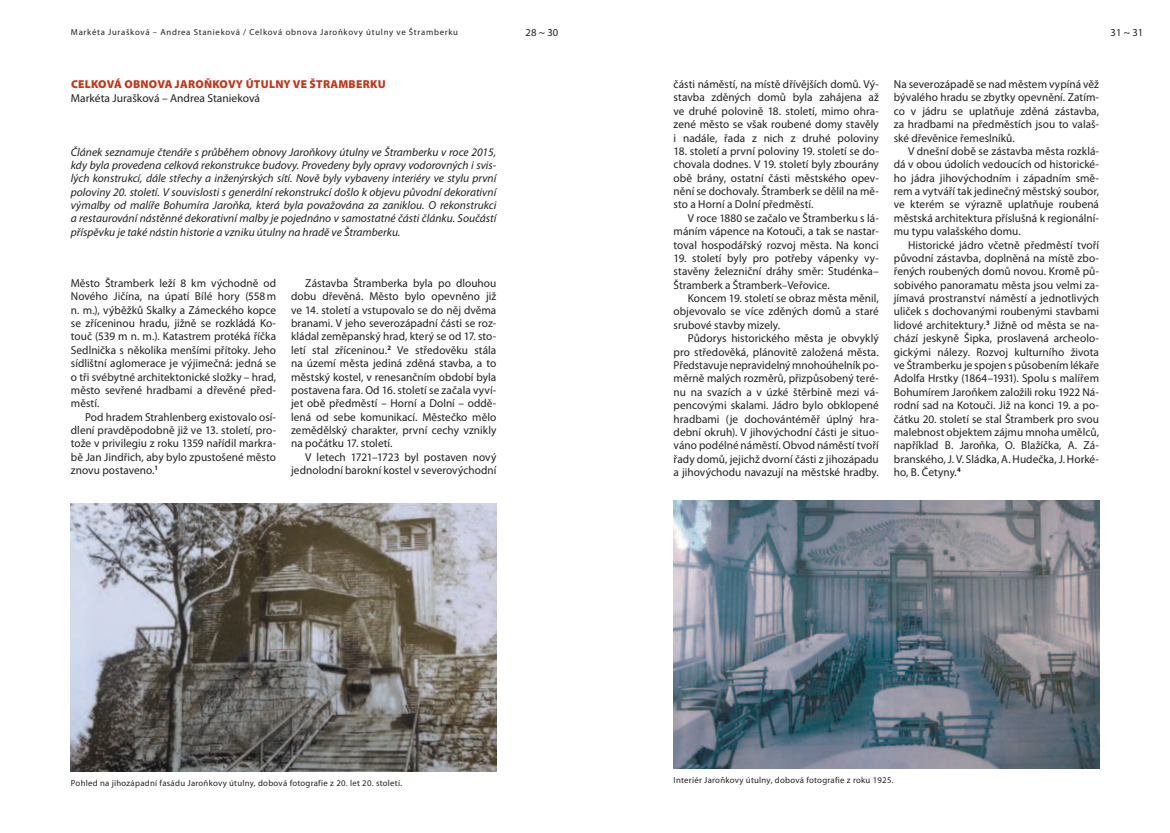
<style>
.page{position:relative;width:1170px;height:833px;background:#fff}
.page>*{position:absolute;margin:0;border:0;box-sizing:border-box;transform-origin:0 0}
.t1{font:11.5px/13.4px "Myriad Pro";color:#231f20;text-align:justify}
.t2{font:italic 11.5px/13.4px "Myriad Pro";color:#231f20;text-align:justify}
.t3{font:900 11.5px "Myriad Pro";letter-spacing:.02em;color:#c5361b}
.t4{font:10.62px "Myriad Pro";color:#231f20}
.t5{font:8.75px "Myriad Pro";letter-spacing:.03em;color:#231f20}
.t6{font:8.75px "Myriad Pro";letter-spacing:.08em;color:#231f20}
</style>
<div class="page">
<img style="left:71px;top:504px;width:425px;height:267px">
<img style="left:673px;top:501px;width:425px;height:267px">
<p class="t6" style="left:71px;top:27px;width:388px">Markéta Jurašková – Andrea Stanieková / Celková obnova Jaroňkovy útulny ve Štramberku</p>
<p class="t4" style="left:525px;top:26px;width:34px">28 ~ 30</p>
<p class="t4" style="left:1110px;top:26px;width:34px">31 ~ 31</p>
<p class="t3" style="left:71px;top:77px;width:316px">CELKOVÁ OBNOVA JAROŇKOVY ÚTULNY VE ŠTRAMBERKU</p>
<p class="t1" style="left:71px;top:91px;width:191px">Markéta Jurašková – Andrea Stanieková</p>
<p class="t2" style="left:71px;top:145px;width:427px">Článek seznamuje čtenáře s průběhem obnovy Jaroňkovy útulny ve Štramberku v roce 2015, kdy byla provedena celková rekonstrukce budovy. Provedeny byly opravy vodorovných i svis&shy;lých konstrukcí, dále střechy a inženýrských sítí. Nově byly vybaveny interiéry ve stylu první poloviny 20. století. V souvislosti s generální rekonstrukcí došlo k objevu původní dekorativní výmalby od malíře Bohumíra Jaroňka, která byla považována za zaniklou. O rekonstrukci a restaurování nástěnné dekorativní malby je pojednáno v samostatné části článku. Součástí příspěvku je také nástin historie a vzniku útulny na hradě ve Štramberku.</p>
<p class="t1" style="left:71px;top:276px;width:207px">Město Štramberk leží 8 km východně od Nového Jičína, na úpatí Bílé hory (558m n. m.), výběžků Skalky a Zámeckého kopce se zříceninou hradu, jižně se rozkládá Ko&shy;touč (539 m n. m.). Katastrem protéká říčka Sedlnička s několika menšími přítoky. Jeho sídlištní aglomerace je výjimečná: jedná se o tři svébytné architektonické složky – hrad, město sevřené hradbami a dřevěné před&shy;městí.</p>
<p class="t1" style="left:71px;top:410px;width:207px;text-indent:14px">Pod hradem Strahlenberg existovalo osí&shy;dlení pravděpodobně již ve 13. století, pro&shy;tože v privilegiu z roku 1359 nařídil markra&shy;bě Jan Jindřich, aby bylo zpustošené město znovu postaveno.<sup>1</sup></p>
<p class="t1" style="left:291px;top:276px;width:207px;text-indent:14px">Zástavba Štramberka byla po dlouhou dobu dřevěná. Město bylo opevněno již ve 14. století a vstupovalo se do něj dvěma branami. V jeho severozápadní části se roz&shy;kládal zeměpanský hrad, který se od 17. sto&shy;letí stal zříceninou.<sup>2</sup> Ve středověku stála na území města jediná zděná stavba, a to městský kostel, v renesančním období byla postavena fara. Od 16. století se začala vyví&shy;jet obě předměstí – Horní a Dolní – oddě&shy;lená od sebe komunikací. Městečko mělo zemědělský charakter, první cechy vznikly na počátku 17. století.</p>
<p class="t1" style="left:291px;top:450px;width:207px;text-align:right">V letech 1721–1723 byl postaven nový jednolodní barokní kostel v severovýchodní</p>
<p class="t5" style="left:71px;top:777px;width:333px">Pohled na jihozápadní fasádu Jaroňkovy útulny, dobová fotografie z 20. let 20. století.</p>
<p class="t1" style="left:673px;top:77px;width:207px">části náměstí, na místě dřívějších domů. Vý&shy;stavba zděných domů byla zahájena až ve druhé polovině 18. století, mimo ohra&shy;zené město se však roubené domy stavěly i nadále, řada z nich z druhé poloviny</p>
<p class="t1" style="left:673px;top:144px;width:207px">18. století a první poloviny 19. století se do&shy;chovala dodnes. V 19. století byly zbourány obě brány, ostatní části městského opev&shy;nění se dochovaly. Štramberk se dělil na mě&shy;sto a Horní a Dolní předměstí.</p>
<p class="t1" style="left:673px;top:211px;width:207px;text-indent:14px">V roce 1880 se začalo ve Štramberku s lá&shy;máním vápence na Kotouči, a tak se nastar&shy;toval hospodářský rozvoj města. Na konci</p>
<p class="t1" style="left:673px;top:251px;width:207px">19. století byly pro potřeby vápenky vy&shy;stavěny železniční dráhy směr: Studénka– Štramberk a Štramberk–Veřovice.</p>
<p class="t1" style="left:673px;top:291px;width:207px;text-indent:14px">Koncem 19. století se obraz města měnil, objevovalo se více zděných domů a staré srubové stavby mizely.</p>
<p class="t1" style="left:673px;top:331px;width:207px;text-indent:14px">Půdorys historického města je obvyklý pro středověká, plánovitě založená města.<br>Představuje nepravidelný mnohoúhelník po&shy;měrně malých rozměrů, přizpůsobený teré&shy;nu na svazích a v úzké štěrbině mezi vá&shy;pencovými skalami. Jádro bylo obklopené hradbami (je dochovántéměř úplný hra&shy;dební okruh). V jihovýchodní části je situo&shy;váno podélné náměstí. Obvod náměstí tvoří řady domů, jejichž dvorní části z jihozápadu a jihovýchodu navazují na městské hradby.</p>
<p class="t1" style="left:893px;top:77px;width:207px">Na severozápadě se nad městem vypíná věž bývalého hradu se zbytky opevnění. Zatím&shy;co v jádru se uplatňuje zděná zástavba, za hradbami na předměstích jsou to valaš&shy;ské dřevěnice řemeslníků.</p>
<p class="t1" style="left:893px;top:144px;width:207px;text-indent:14px">V dnešní době se zástavba města rozklá&shy;dá v obou údolích vedoucích od historické&shy;ho jádra jihovýchodním i západním smě&shy;rem a vytváří tak jedinečný městský soubor, ve kterém se výrazně uplatňuje roubená městská architektura příslušná k regionální&shy;mu typu valašského domu.</p>
<p class="t1" style="left:893px;top:238px;width:207px;text-indent:14px">Historické jádro včetně předměstí tvoří původní zástavba, doplněná na místě zbo&shy;řených roubených domů novou. Kromě pů&shy;sobivého panoramatu města jsou velmi za&shy;jímavá prostranství náměstí a jednotlivých uliček s dochovanými roubenými stavbami lidové architektury.<sup>3</sup> Jižně od města se na&shy;chází jeskyně Šipka, proslavená archeolo&shy;gickými nálezy. Rozvoj kulturního života ve Štramberku je spojen s působením lékaře Adolfa Hrstky (1864–1931). Spolu s malířem Bohumírem Jaroňkem založili roku 1922 Ná&shy;rodní sad na Kotouči. Již na konci 19. a po&shy;čátku 20. století se stal Štramberk pro svou malebnost objektem zájmu mnoha umělců, například B. Jaroňka, O. Blažíčka, A. Zá&shy;branského, J. V. Sládka, A. Hudečka, J. Horké&shy;ho, B. Četyny.<sup>4</sup></p>
<p class="t5" style="left:673px;top:774px;width:221px">Interiér Jaroňkovy útulny, dobová fotografie z roku 1925.</p>
</div>
